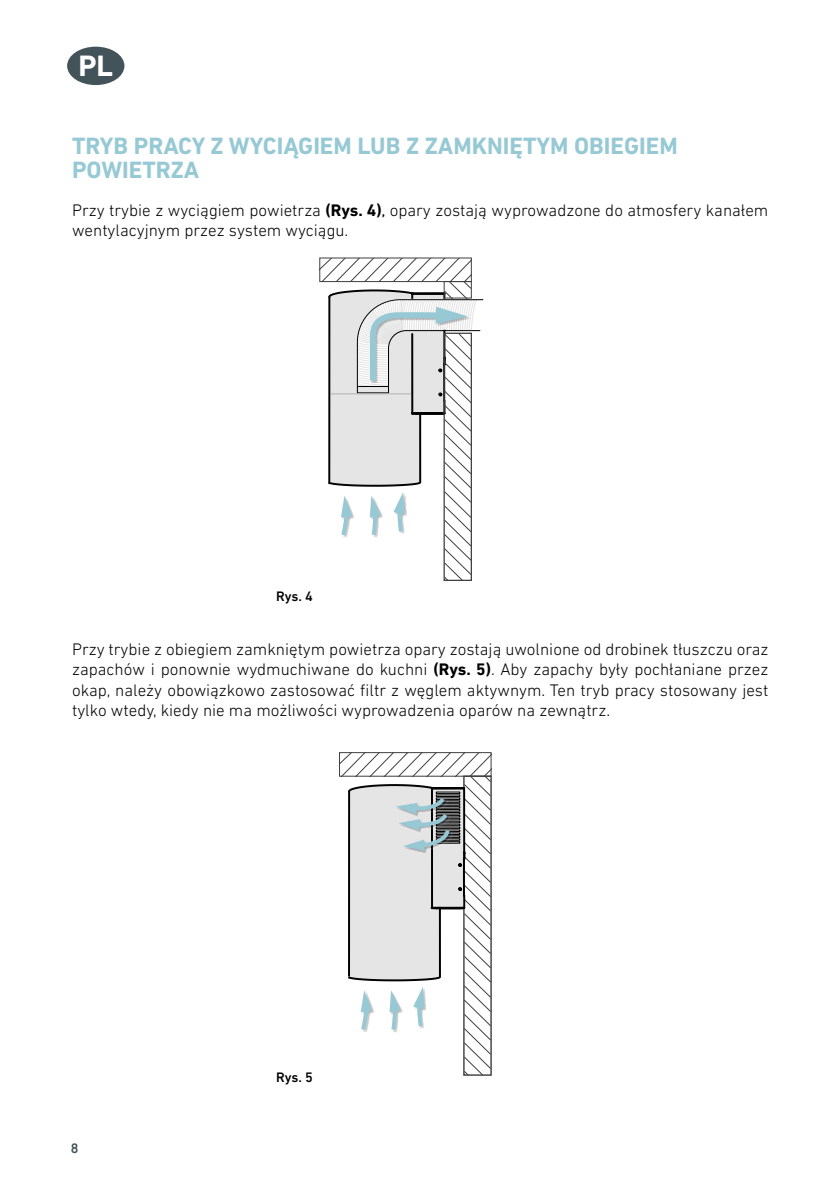
<style>
.page{position:relative;width:840px;height:1191px;background:#fff}
.page>*{position:absolute;margin:0;border:0;box-sizing:border-box;transform-origin:0 0}
.t1{font:700 30px "DIN Next LT Pro";color:#fff}
.t2{font:700 24px/24px "DIN Next LT Pro";color:#97c9d5}
.t3{font:300 17px/20.4px "DIN Next LT Pro";color:#000}
.t4{font:500 14px "DIN Next LT Pro";letter-spacing:-.005em;color:#000}
.t5{font:500 14px "DIN Next LT Pro";color:#42535a}
.s1{font-weight:700}
.s2{font-weight:500;font-size:14px}
</style>
<div class="page">
<div style="left:67px;top:47px;width:57px;height:38px;background:#42535a;border-radius:50%"></div>
<svg style="left:319px;top:258px;width:164px;height:321px"></svg>
<hr style="left:330px;top:393px;width:81px;height:1px;background:#b3b2b2">
<svg style="left:339px;top:754px;width:152px;height:321px"></svg>
<div style="left:339px;top:752px;width:152px;height:24px;border:1px solid #3f3f3e"></div>
<h1 class="t1" style="left:78px;top:48px;width:36px">PL</h1>
<h2 class="t2" style="left:72px;top:134px;width:607px">TRYB PRACY Z WYCIĄGIEM LUB Z ZAMKNIĘTYM OBIEGIEM<br>POWIETRZA</h2>
<p class="t3" style="left:72px;top:199px;width:697px">Przy trybie z wyciągiem powietrza <span class="s1">(Rys. 4)</span><span class="s2">,</span> opary zostają wyprowadzone do atmosfery kanałem wentylacyjnym przez system wyciągu.</p>
<p class="t4" style="left:276px;top:588px;width:38px">Rys. 4</p>
<p class="t3" style="left:72px;top:639px;width:697px;text-align:justify">Przy trybie z obiegiem zamkniętym powietrza opary zostają uwolnione od drobinek tłuszczu oraz zapachów i ponownie wydmuchiwane do kuchni <span class="s1">(Rys. 5)</span>. Aby zapachy były pochłaniane przez okap, należy obowiązkowo zastosować filtr z węglem aktywnym. Ten tryb pracy stosowany jest tylko wtedy, kiedy nie ma możliwości wyprowadzenia oparów na zewnątrz.</p>
<p class="t5" style="left:71px;top:1139px;width:9px">8</p>
<p class="t4" style="left:276px;top:1068px;width:38px">Rys. 5</p>
</div>
